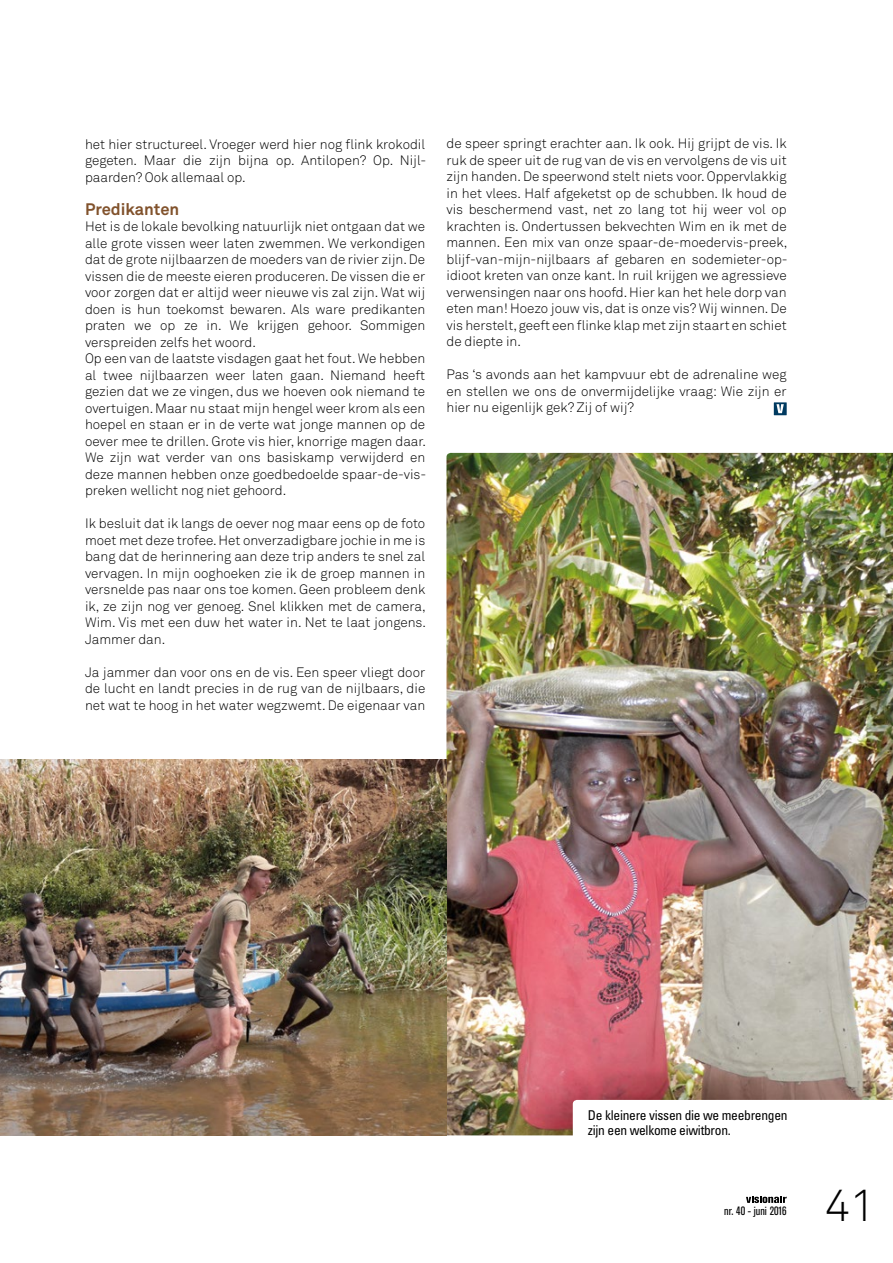
<style>
.page{position:relative;width:893px;height:1263px;background:#fff}
.page>*{position:absolute;margin:0;border:0;box-sizing:border-box;transform-origin:0 0}
.t1{font:300 45px "Akkurat";color:#000}
.t2{font:700 16.5px "Akkurat";color:#81522c}
.t3{font:300 13.5px/16.5px "Akkurat";color:#000;text-align:justify}
.t4{font:condensed 13.5px/15px "Univers";letter-spacing:-.02em;color:#000}
.t5{font:12px "Akzidenz Grotesk Condensed BQ";color:#000}
</style>
<div class="page">
<svg style="left:746px;top:1197px;width:41px;height:6px"></svg>
<img style="left:446px;top:453px;width:447px;height:682px">
<img style="left:0;top:759px;width:446px;height:376px">
<svg style="left:573px;top:1100px;width:320px;height:35px"></svg>
<svg style="left:774px;top:402px;width:13px;height:13px"></svg>
<p class="t3" style="left:85px;top:136px;width:343px">het hier structureel. Vroeger werd hier nog flink krokodil gegeten. Maar die zijn bijna op. Antilopen? Op. Nijl&shy;paarden? Ook allemaal op.</p>
<p class="t2" style="left:85px;top:198px;width:96px">Predikanten</p>
<p class="t3" style="left:85px;top:218px;width:343px;text-align:left">Het is de lokale bevolking natuurlijk niet ontgaan dat we alle grote vissen weer laten zwemmen. We verkondigen dat de grote nijlbaarzen de moeders van de rivier zijn. De vissen die de meeste eieren produceren. De vissen die er voor zorgen dat er altijd weer nieuwe vis zal zijn. Wat wij doen is hun toekomst bewaren. Als ware predikanten praten we op ze in. We krijgen gehoor. Sommigen verspreiden zelfs het woord.<br>Op een van de laatste visdagen gaat het fout. We hebben al twee nijlbaarzen weer laten gaan. Niemand heeft gezien dat we ze vingen, dus we hoeven ook niemand te overtuigen. Maar nu staat mijn hengel weer krom als een hoepel en staan er in de verte wat jonge mannen op de oever mee te drillen. Grote vis hier, knorrige magen daar.<br>We zijn wat verder van ons basiskamp verwijderd en deze mannen hebben onze goedbedoelde spaar-de-vis&shy;preken wellicht nog niet gehoord.</p>
<p class="t3" style="left:85px;top:515px;width:342px">Ik besluit dat ik langs de oever nog maar eens op de foto moet met deze trofee. Het onverzadigbare jochie in me is bang dat de herinnering aan deze trip anders te snel zal vervagen. In mijn ooghoeken zie ik de groep mannen in versnelde pas naar ons toe komen. Geen probleem denk ik, ze zijn nog ver genoeg. Snel klikken met de camera, Wim. Vis met een duw het water in. Net te laat jongens.<br>Jammer dan.</p>
<p class="t3" style="left:85px;top:664px;width:342px">Ja jammer dan voor ons en de vis. Een speer vliegt door de lucht en landt precies in de rug van de nijlbaars, die net wat te hoog in het water wegzwemt. De eigenaar van</p>
<p class="t3" style="left:446px;top:136px;width:343px">de speer springt erachter aan. Ik ook. Hij grijpt de vis. Ik ruk de speer uit de rug van de vis en vervolgens de vis uit zijn handen. De speerwond stelt niets voor. Oppervlakkig in het vlees. Half afgeketst op de schubben. Ik houd de vis beschermend vast, net zo lang tot hij weer vol op krachten is. Ondertussen bekvechten Wim en ik met de mannen. Een mix van onze spaar-de-moedervis-preek, blijf-van-mijn-nijlbaars af gebaren en sodemieter-op&shy;idioot kreten van onze kant. In ruil krijgen we agressieve verwensingen naar ons hoofd. Hier kan het hele dorp van eten man! Hoezo jouw vis, dat is onze vis? Wij winnen. De vis herstelt, geeft een flinke klap met zijn staart en schiet de diepte in.</p>
<p class="t3" style="left:446px;top:367px;width:342px">Pas ‘s avonds aan het kampvuur ebt de adrenaline weg en stellen we ons de onvermijdelijke vraag: Wie zijn er hier nu eigenlijk gek? Zij of wij?</p>
<p class="t4" style="left:588px;top:1108px;width:201px">De kleinere vissen die we meebrengen zijn een welkome eiwitbron.</p>
<p class="t5" style="left:724px;top:1204px;width:64px">nr. 40 - juni 2016</p>
<h1 class="t1" style="left:825px;top:1179px;width:53px">41</h1>
</div>
